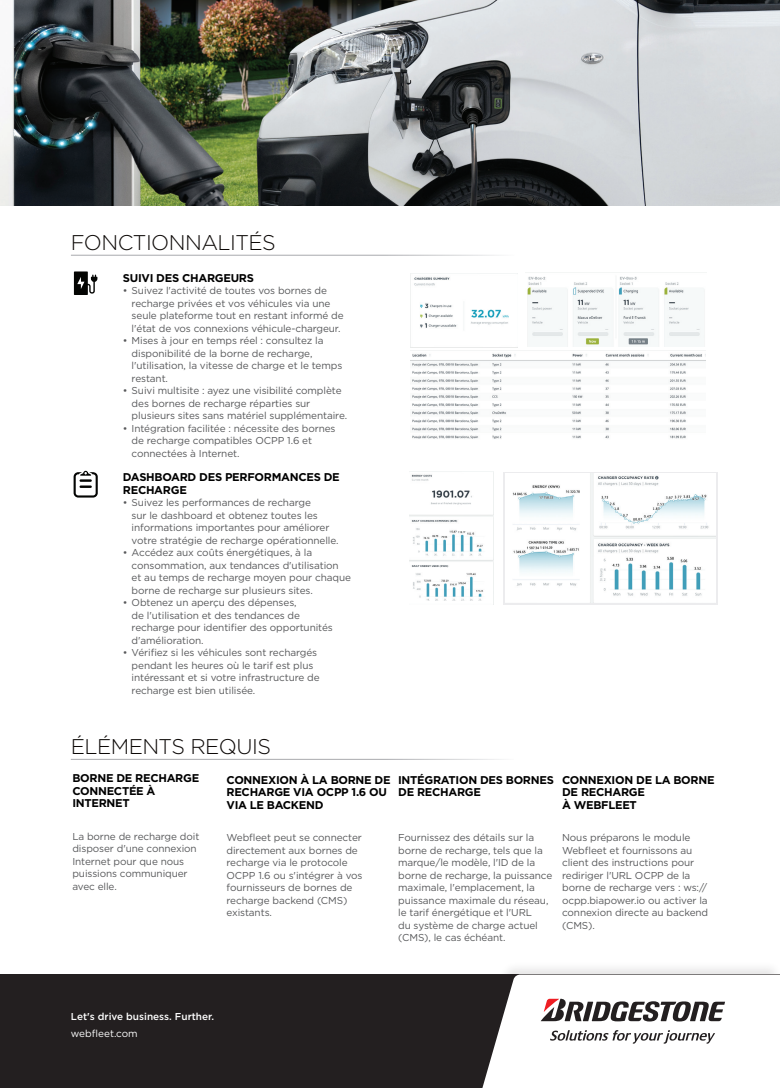
<style>
.page{position:relative;width:780px;height:1088px;background:#fff}
.page>*{position:absolute;margin:0;border:0;box-sizing:border-box;transform-origin:0 0}
.t1{font:300 21.25px "Gotham";letter-spacing:-.025em;color:#0c0806}
.t2{font:700 11.25px/12.5px "Gotham";letter-spacing:-.025em;color:#000}
.t3{font:10px/12.5px "Gotham";letter-spacing:-.01em;color:#57585a}
.t4{font:500 10px "Gotham";color:#fff}
.t5{font:10px "Gotham";color:#fff}
</style>
<div class="page">
<div style="left:0;top:974px;width:780px;height:114px;background:#231f20"></div>
<div style="left:468px;top:961px;width:312px;height:127px;background:#231f20;opacity:.12"></div>
<svg style="left:482px;top:974px;width:298px;height:114px;background:#ededed"></svg>
<svg style="left:540px;top:998px;width:185px;height:23px"></svg>
<svg style="left:550px;top:1030px;width:165px;height:13px;background:#c2c1c1"></svg>
<img style="left:0;top:0;width:780px;height:206px">
<svg style="left:74px;top:271px;width:23px;height:24px"></svg>
<svg style="left:74px;top:471px;width:24px;height:26px"></svg>
<svg style="left:503px;top:472px;width:214px;height:132px"></svg>
<img style="left:410px;top:274px;width:108px;height:74px">
<img style="left:525px;top:272px;width:181px;height:75px">
<img style="left:410px;top:350px;width:295px;height:89px">
<img style="left:409px;top:474px;width:84px;height:127px">
<img style="left:505px;top:474px;width:211px;height:129px">
<h1 class="t1" style="left:71px;top:229px;width:206px">FONCTIONNALITÉS</h1>
<p class="t2" style="left:123px;top:272px;width:132px">SUIVI DES CHARGEURS</p>
<p class="t3" style="left:132px;top:284px;width:213px;text-indent:-9px">• Suivez l'activité de toutes vos bornes de recharge privées et vos véhicules via une seule plateforme tout en restant informé de l'état de vos connexions véhicule-chargeur.</p>
<p class="t3" style="left:132px;top:334px;width:212px;text-indent:-9px">• Mises à jour en temps réel : consultez la disponibilité de la borne de recharge, l'utilisation, la vitesse de charge et le temps restant.</p>
<p class="t3" style="left:132px;top:384px;width:217px;text-indent:-9px">• Suivi multisite : ayez une visibilité complète des bornes de recharge réparties sur plusieurs sites sans matériel supplémentaire.</p>
<p class="t3" style="left:132px;top:422px;width:205px;text-indent:-9px">• Intégration facilitée : nécessite des bornes de recharge compatibles OCPP 1.6 et connectées à Internet.</p>
<p class="t2" style="left:123px;top:471px;width:218px">DASHBOARD DES PERFORMANCES DE<br>RECHARGE</p>
<p class="t3" style="left:132px;top:496px;width:208px;text-indent:-9px">• Suivez les performances de recharge<br>sur le dashboard et obtenez toutes les informations importantes pour améliorer votre stratégie de recharge opérationnelle.</p>
<p class="t3" style="left:132px;top:546px;width:221px;text-indent:-9px">• Accédez aux coûts énergétiques, à la consommation, aux tendances d'utilisation et au temps de recharge moyen pour chaque borne de recharge sur plusieurs sites.</p>
<p class="t3" style="left:132px;top:596px;width:203px;text-indent:-9px">• Obtenez un aperçu des dépenses,<br>de l'utilisation et des tendances de recharge pour identifier des opportunités d'amélioration.</p>
<p class="t3" style="left:132px;top:646px;width:189px;text-indent:-9px">• Vérifiez si les véhicules sont rechargés pendant les heures où le tarif est plus intéressant et si votre infrastructure de recharge est bien utilisée.</p>
<h1 class="t1" style="left:71px;top:733px;width:202px">ÉLÉMENTS REQUIS</h1>
<p class="t2" style="left:72px;top:772px;width:128px">BORNE DE RECHARGE<br>CONNECTÉE À<br>INTERNET</p>
<p class="t2" style="left:226px;top:773px;width:166px">CONNEXION À LA BORNE DE<br>RECHARGE VIA OCPP 1.6 OU<br>VIA LE BACKEND</p>
<p class="t2" style="left:398px;top:773px;width:157px">INTÉGRATION DES BORNES<br>DE RECHARGE</p>
<p class="t2" style="left:562px;top:773px;width:154px">CONNEXION DE LA BORNE<br>DE RECHARGE<br>À WEBFLEET</p>
<p class="t3" style="left:72px;top:830px;width:128px">La borne de recharge doit disposer d'une connexion<br>Internet pour que nous puissions communiquer avec elle.</p>
<p class="t3" style="left:226px;top:831px;width:137px">Webfleet peut se connecter directement aux bornes de recharge via le protocole<br>OCPP 1.6 ou s'intégrer à vos fournisseurs de bornes de recharge backend (CMS) existants.</p>
<p class="t3" style="left:398px;top:831px;width:156px">Fournissez des détails sur la borne de recharge, tels que la marque/le modèle, l'ID de la borne de recharge, la puissance maximale, l'emplacement, la puissance maximale du réseau, le tarif énergétique et l'URL<br>du système de charge actuel (CMS), le cas échéant.</p>
<p class="t3" style="left:562px;top:831px;width:148px">Nous préparons le module<br>Webfleet et fournissons au client des instructions pour rediriger l'URL OCPP de la borne de recharge vers : ws:// ocpp.biapower.io ou activer la connexion directe au backend (CMS).</p>
<p class="t4" style="left:71px;top:1010px;width:145px">Let's drive business. Further.</p>
<p class="t5" style="left:71px;top:1027px;width:68px">webfleet.com</p>
</div>
